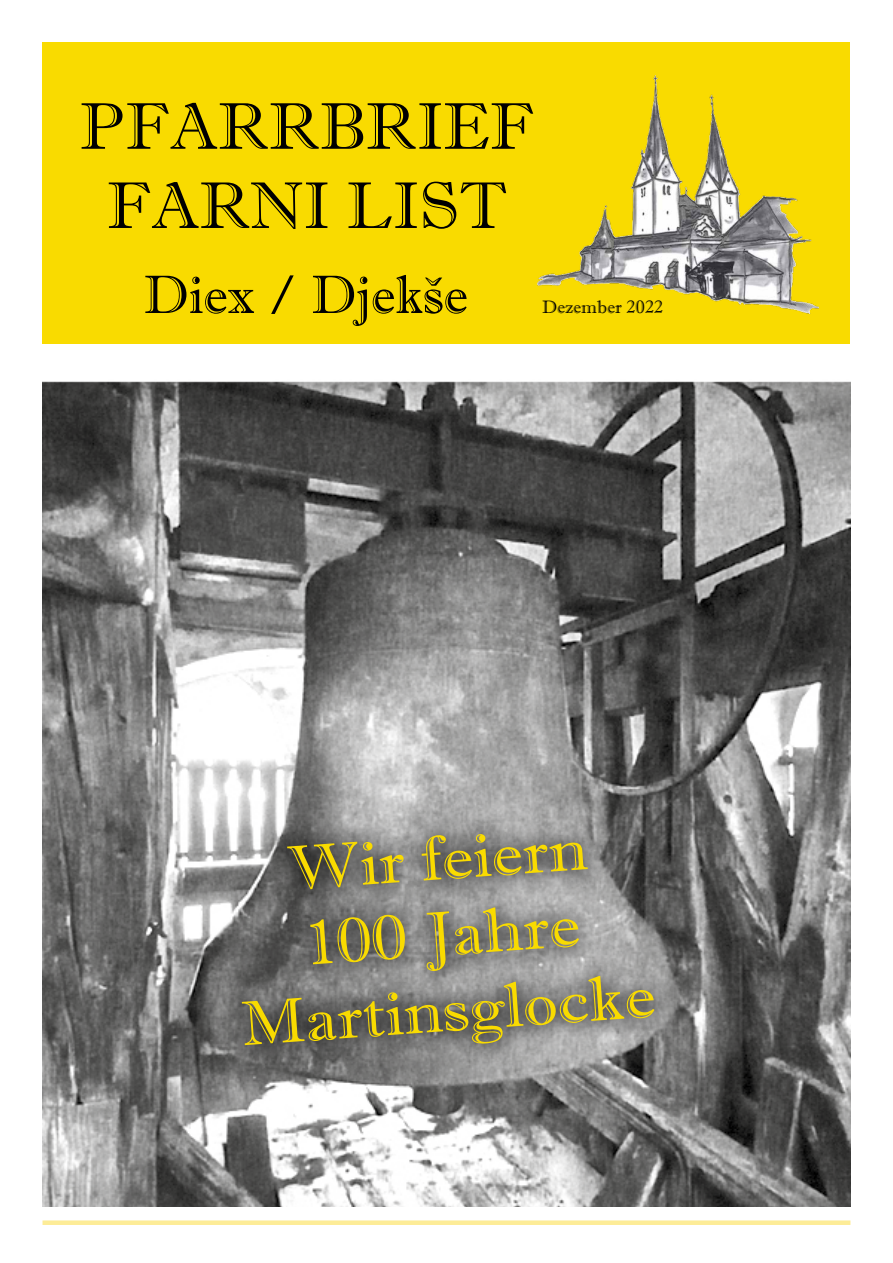
<style>
.page{position:relative;width:893px;height:1263px;background:#fff}
.page>*{position:absolute;margin:0;border:0;box-sizing:border-box;transform-origin:0 0}
.t1{font:66px/79.2px "Imprint MT Shadow";color:#000;text-align:center}
.t2{font:62.85px/75.9px "Imprint MT Shadow";color:#f9db00;text-align:center;scale:1.1 1}
.t3{font:54px "Imprint MT Shadow";color:#000}
.t4{font:18px "Imprint MT Shadow";color:#000}
</style>
<div class="page">
<img style="left:43px;top:381px;width:807px;height:825px">
<div style="left:43px;top:43px;width:807px;height:301px;background:#f9db00"></div>
<img style="left:538px;top:75px;width:281px;height:239px">
<div style="left:43px;top:1220px;width:807px;height:5px;background:#fdec97"></div>
<div style="left:220px;top:812px;width:456px;height:256px;background:#000;opacity:.59"></div>
<p class="t1" style="left:80px;top:87px;width:456px">PFARRBRIEF<br>FARNI LIST</p>
<p class="t3" style="left:143px;top:263px;width:327px">Diex / Djekše</p>
<p class="t4" style="left:542px;top:296px;width:123px">Dezember 2022</p>
<p class="t2" style="left:228px;top:835px;width:378px;rotate:-4deg">Wir feiern<br>100 Jahre<br>Martinsglocke</p>
</div>
